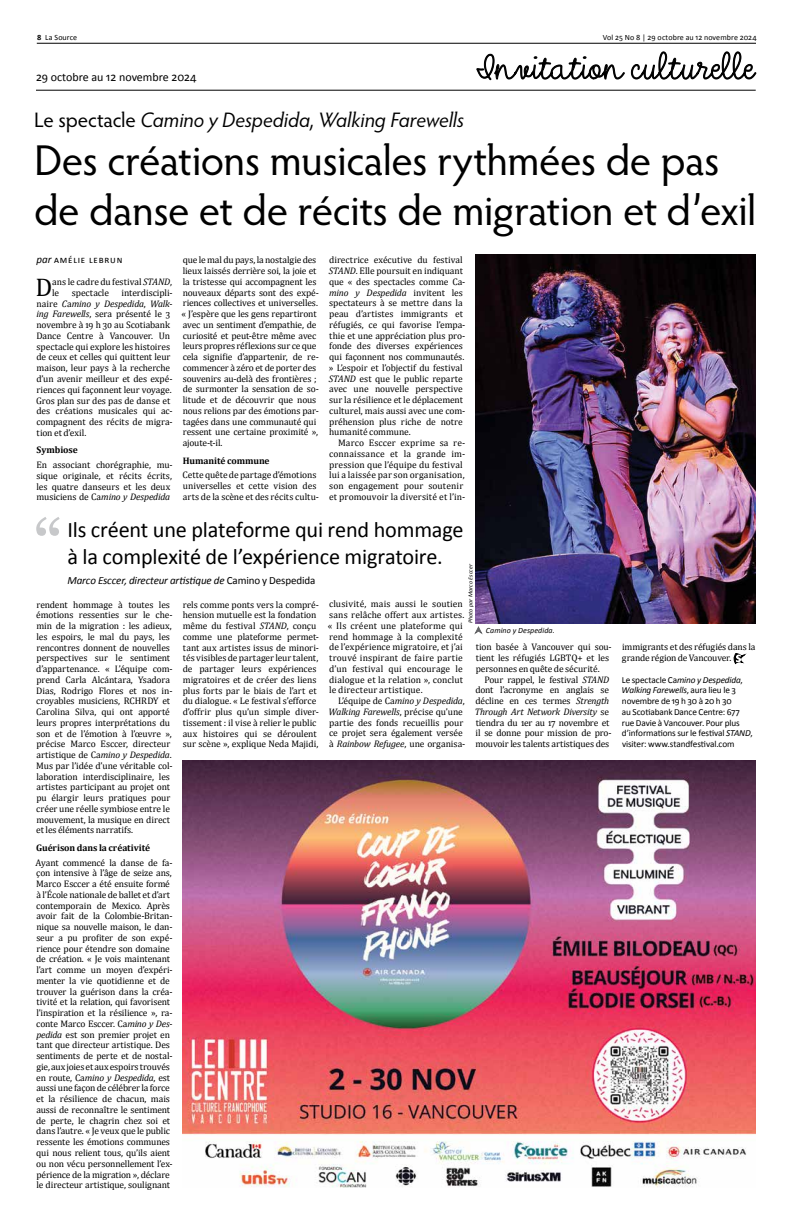
<style>
.page{position:relative;width:792px;height:1224px;background:#fff}
.page>*{position:absolute;margin:0;border:0;box-sizing:border-box;transform-origin:0 0}
.t1{font:72px "Georgia";color:#c7c8ca}
.t2{font:43.2px/50px "Hypatia Sans Pro";letter-spacing:-.015em;color:#000}
.t3{font:25.6px "Cambria";color:#000}
.t4{font:22.2px/27px "Calibri";letter-spacing:-.01em;color:#000}
.t5{font:italic 21px "Hypatia Sans Pro";letter-spacing:-.005em;color:#000}
.t6{font:12px "Calibri";color:#000}
.t7{font:italic 11px "Calibri";letter-spacing:-.015em;color:#000}
.t8{font:10px "Calibri";color:#000}
.t9{font:9.5px/10.8px "Cambria";letter-spacing:-.01em;color:#000}
.t10{font:9.5px/10.8px "Cambria";letter-spacing:.015em;color:#000}
.t11{font:700 9.5px "Cambria";letter-spacing:-.005em;color:#000}
.t12{font:9.2px/10.7px "Calibri";letter-spacing:-.015em;color:#000}
.t13{font:8px "Calibri";letter-spacing:.01em;color:#000}
.t14{font:italic 8px "Calibri";letter-spacing:.01em;color:#000}
.t15{font:italic 6px "Calibri";letter-spacing:.02em;color:#000}
.s1{font-weight:700}
.s2{font-style:normal}
.s3{font-style:italic;font-size:11px}
.s4{font-style:italic}
</style>
<div class="page">
<hr style="left:37px;top:43px;width:719px;height:1px;background:#000">
<img style="left:475px;top:255px;width:281px;height:369px">
<hr style="left:36px;top:90px;width:720px;height:1px;background:#000">
<svg style="left:477px;top:52px;width:279px;height:29px"></svg>
<img style="left:183px;top:761px;width:573px;height:426px">
<svg style="left:474px;top:626px;width:9px;height:9px"></svg>
<svg style="left:734px;top:653px;width:11px;height:10px"></svg>
<p class="t13" style="left:37px;top:32px;width:42px"><span class="s1">8</span> La Source</p>
<p class="t13" style="left:603px;top:32px;width:155px">Vol 25 No 8 | 29 octobre au 12 novembre 2024</p>
<p class="t6" style="left:36px;top:69px;width:162px">29 octobre au 12 novembre 2024</p>
<h3 class="t5" style="left:34px;top:106px;width:431px"><span class="s2">Le spectacle</span> Camino y Despedida, Walking Farewells</h3>
<h2 class="t2" style="left:34px;top:134px;width:724px">Des créations musicales rythmées de pas de danse et de récits de migration et d’exil</h2>
<p class="t9" style="left:181px;top:255px;width:139px">que le mal du pays, la nostalgie des lieux laissés derrière soi, la joie et la tristesse qui accompagnent les nouveaux départs sont des expé&shy;riences collectives et universelles. « J’espère que les gens repartiront avec un sentiment d’empathie, de curiosité et peut-être même avec leurs propres réflexions sur ce que cela signifie d’appartenir, de re&shy;commencer à zéro et de porter des souvenirs au-delà des frontières ; de surmonter la sensation de so&shy;litude et de découvrir que nous nous relions par des émotions par&shy;tagées dans une communauté qui ressent une certaine proximité », ajoute-t-il.</p>
<p class="t11" style="left:183px;top:455px;width:88px">Humanité commune</p>
<p class="t9" style="left:182px;top:470px;width:138px">Cette quête de partage d’émotions universelles et cette vision des arts de la scène et des récits cultu-</p>
<p class="t8" style="left:37px;top:253px;width:37px"><span class="s3">par</span> Amélie</p>
<p class="t8" style="left:89px;top:253px;width:11px">Lebru</p>
<p class="t8" style="left:117px;top:253px;width:7px">n</p>
<p class="t9" style="left:329px;top:255px;width:138px">directrice exécutive du festival<br><span class="s4">STAND</span>. Elle poursuit en indiquant que « des spectacles comme Ca&shy;<span class="s4">mino y Despedida</span> invitent les spectateurs à se mettre dans la peau d’artistes immigrants et réfugiés, ce qui favorise l’empa&shy;thie et une appréciation plus pro&shy;fonde des diverses expériences qui façonnent nos communautés. » L’espoir et l’objectif du festival<br><span class="s4">STAND</span> est que le public reparte avec une nouvelle perspective sur la résilience et le déplacement culturel, mais aussi avec une com&shy;préhension plus riche de notre humanité commune.</p>
<p class="t10" style="left:329px;top:437px;width:138px;text-indent:9px">Marco Esccer exprime sa re&shy;connaissance et la grande im&shy;pression que l’équipe du festival lui a laissée par son organisation, son engagement pour soutenir et promouvoir la diversité et l’in-</p>
<h3 class="t3" style="left:35px;top:272px;width:18px">D</h3>
<p class="t9" style="left:52px;top:277px;width:121px">ans le cadre du festival <span class="s4">STAND</span>, le</p>
<p class="t9" style="left:36px;top:287px;width:138px;text-indent:85px">interdiscipli&shy;naire <span class="s4">C</span>a<span class="s4">mino y Despedida</span>, <span class="s4">Walk&shy;ing Farewells</span>, sera présenté le 3 novembre à 19 h 30 au Scotiabank<br>Dance Centre à Vancouver. Un spectacle qui explore les histoires de ceux et celles qui quittent leur maison, leur pays à la recherche d’un avenir meilleur et des expé&shy;riences qui façonnent leur voyage.<br>Gros plan sur des pas de danse et des créations musicales qui ac&shy;compagnent des récits de migra&shy;tion et d’exil.</p>
<p class="t11" style="left:37px;top:444px;width:43px">Symbiose</p>
<p class="t9" style="left:36px;top:459px;width:138px">En associant chorégraphie, mu&shy;sique originale, et récits écrits, les quatre danseurs et les deux musiciens de Ca<span class="s4">mino y Despedida</span></p>
<p class="t9" style="left:72px;top:287px;width:39px">spectacle</p>
<h1 class="t1" style="left:33px;top:493px;width:31px">“</h1>
<h3 class="t4" style="left:67px;top:515px;width:398px">Ils créent une plateforme qui rend hommage à la complexité de l’expérience migratoire.</h3>
<p class="t7" style="left:67px;top:573px;width:249px">Marco Esccer, directeur artistique de <span class="s2">Camino y Despedida</span></p>
<p class="t15" style="left:466px;top:623px;width:61px;rotate:-90deg">Photo par Marco Esccer</p>
<p class="t10" style="left:328px;top:599px;width:138px">clusivité, mais aussi le soutien sans relâche offert aux artistes. « Ils créent une plateforme qui rend hommage à la complexité de l’expérience migratoire, et j’ai trouvé inspirant de faire partie d’un festival qui encourage le dialogue et la relation », conclut le directeur artistique.</p>
<p class="t9" style="left:329px;top:695px;width:138px;text-indent:9px">L’équipe de Ca<span class="s4">mino y Despedida</span>, <span class="s4">Walking Farewells</span>, précise qu’une partie des fonds recueillis pour ce projet sera également versée à <span class="s4">Rainbow Refugee</span>, une organisa-</p>
<p class="t9" style="left:183px;top:599px;width:138px">rels comme ponts vers la compré&shy;hension mutuelle est la fondation même du festival <span class="s4">STAND</span>, conçu comme une plateforme permet&shy;tant aux artistes issus de minori&shy;tés visibles de partager leur talent, de partager leurs expériences migratoires et de créer des liens plus forts par le biais de l’art et du dialogue. « Le festival s’efforce d’offrir plus qu’un simple diver&shy;tissement : il vise à relier le public aux histoires qui se déroulent sur scène », explique Neda Majidi,</p>
<p class="t9" style="left:36px;top:599px;width:138px">rendent hommage à toutes les émotions ressenties sur le che&shy;min de la migration : les adieux, les espoirs, le mal du pays, les rencontres donnent de nouvelles perspectives sur le sentiment d’appartenance. « L’équipe com&shy;prend Carla Alcántara, Ysadora<br>Dias, Rodrigo Flores et nos in&shy;croyables musiciens, RCHRDY et<br>Carolina Silva, qui ont apporté leurs propres interprétations du son et de l’émotion à l’œuvre », précise Marco Esccer, directeur artistique de Ca<span class="s4">mino y Despedida</span>.<br>Mus par l’idée d’une véritable col&shy;laboration interdisciplinaire, les artistes participant au projet ont pu élargir leurs pratiques pour créer une réelle symbiose entre le mouvement, la musique en direct et les éléments narratifs.</p>
<p class="t11" style="left:36px;top:842px;width:116px">Guérison dans la créativité</p>
<p class="t9" style="left:36px;top:857px;width:138px">Ayant commencé la danse de fa&shy;çon intensive à l’âge de seize ans, Marco Esccer a été ensuite formé à l’École nationale de ballet et d’art contemporain de Mexico. Après avoir fait de la Colombie-Britan&shy;nique sa nouvelle maison, le dan&shy;seur a pu profiter de son expé&shy;rience pour étendre son domaine de création. « Je vois maintenant l’art comme un moyen d’expéri&shy;menter la vie quotidienne et de trouver la guérison dans la créa&shy;tivité et la relation, qui favorisent l’inspiration et la résilience », ra&shy;conte Marco Esccer. Ca<span class="s4">mino y Des&shy;pedida</span> est son premier projet en tant que directeur artistique. Des sentiments de perte et de nostal&shy;gie, aux joies et aux espoirs trouvés en route, Ca<span class="s4">mino y Despedida</span>, est aussi une façon de célébrer la force et la résilience de chacun, mais aussi de reconnaître le sentiment de perte, le chagrin chez soi et dans l’autre. « Je veux que le public ressente les émotions communes qui nous relient tous, qu’ils aient ou non vécu personnellement l’ex&shy;périence de la migration », déclare le directeur artistique, soulignant</p>
<p class="t14" style="left:486px;top:625px;width:70px">Camino y Despedida.</p>
<p class="t9" style="left:476px;top:642px;width:138px">tion basée à Vancouver qui sou&shy;tient les réfugiés LGBTQ+ et les personnes en quête de sécurité.</p>
<p class="t9" style="left:475px;top:674px;width:138px;text-indent:10px">Pour rappel, le festival <span class="s4">STAND </span>dont l’acronyme en anglais se décline en ces termes <span class="s4">Strength<br>Through Art Network Diversity</span> se tiendra du 1er au 17 novembre et il se donne pour mission de pro&shy;mouvoir les talents artistiques des</p>
<p class="t9" style="left:622px;top:642px;width:135px">immigrants et des réfugiés dans la grande région de Vancouver.</p>
<p class="t12" style="left:622px;top:674px;width:133px">Le spectacle Ca<span class="s4">mino y Despedida</span>,<br><span class="s4">Walking Farewells</span>, aura lieu le 3 novembre de 19 h 30 à 20 h 30<br>au Scotiabank Dance Centre: 677 rue Davie à Vancouver. Pour plus d’informations sur le festival <span class="s4">STAND</span>, visiter: www.standfestival.com</p>
</div>
